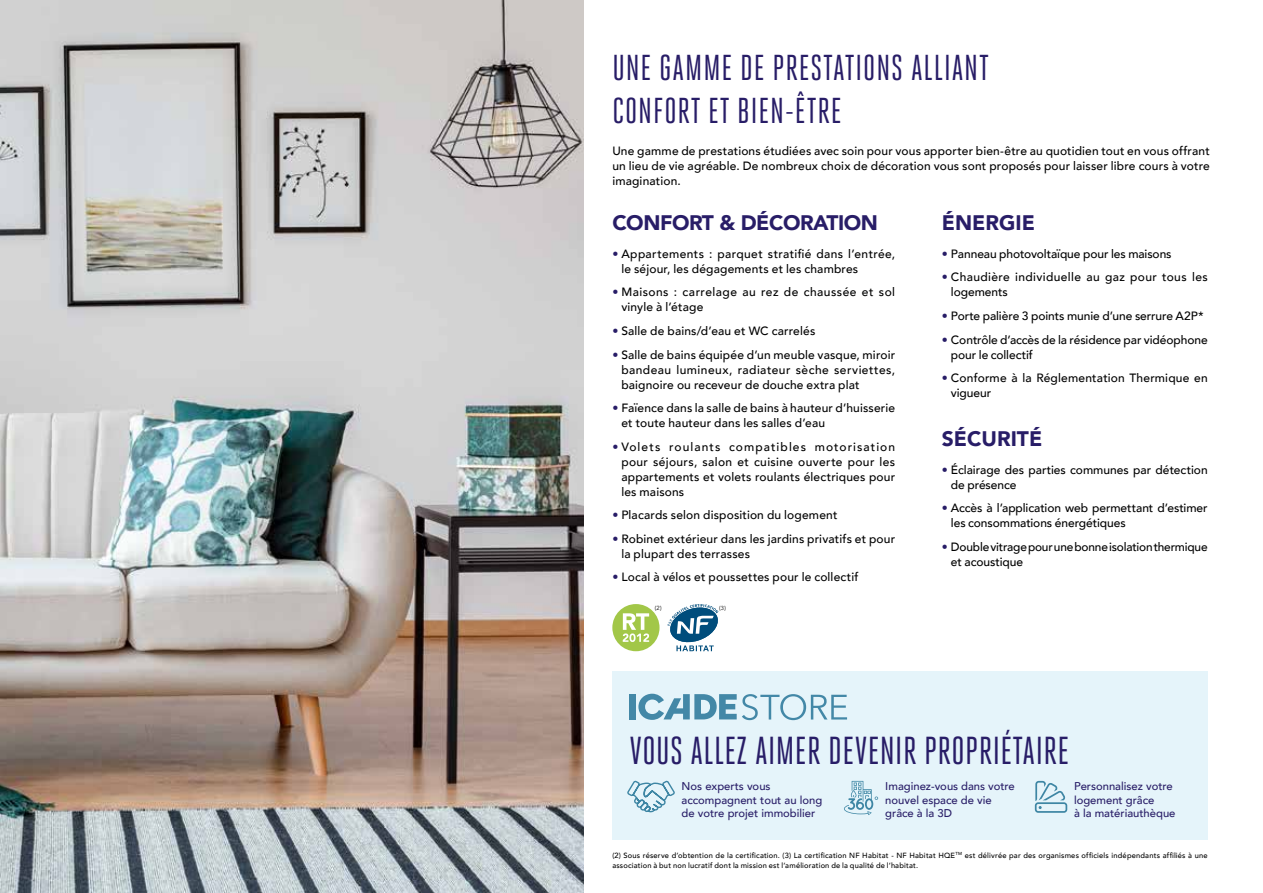
<style>
.page{position:relative;width:1263px;height:893px;background:#fff}
.page>*{position:absolute;margin:0;border:0;box-sizing:border-box;transform-origin:0 0}
.t1{font:39px "Heroic Condensed";letter-spacing:.01em;color:#281d67}
.t2{font:36px/43.2px "Heroic Condensed";letter-spacing:.025em;color:#281d67}
.t3{font:900 21px "Avenir";letter-spacing:-.02em;color:#281d67}
.t4{font:900 21px "Avenir";color:#281d67}
.t5{font:500 12px/15px "Avenir";letter-spacing:.01em;color:#000}
.t6{font:500 12px/15px "Avenir";letter-spacing:-.015em;color:#000}
.t7{font:500 12px/15px "Avenir";letter-spacing:.04em;color:#000}
.t8{font:500 12px/15px "Avenir";letter-spacing:.03em;color:#000}
.t9{font:500 11.25px/13.5px "Avenir";color:#281d67}
.t10{font:500 7.5px/10.5px "Avenir";letter-spacing:.025em;color:#000}
.t11{font:5.85px "Avenir";color:#000}
.s1{color:#281d67}
</style>
<div class="page">
<img style="left:0;top:0;width:583px;height:893px">
<svg style="left:667px;top:604px;width:51px;height:47px"></svg>
<div style="left:612px;top:604px;width:47px;height:47px;background:#a2c748;border-radius:50%"></div>
<svg style="left:623px;top:613px;width:26px;height:29px"></svg>
<div style="left:612px;top:671px;width:596px;height:169px;background:#e5f4fa"></div>
<svg style="left:627px;top:780px;width:48px;height:33px"></svg>
<svg style="left:1035px;top:781px;width:32px;height:32px"></svg>
<div style="left:629px;top:694px;width:7px;height:25px;background:#4388a7"></div>
<svg style="left:638px;top:694px;width:209px;height:26px"></svg>
<svg style="left:844px;top:781px;width:34px;height:34px"></svg>
<h2 class="t2" style="left:612px;top:46px;width:378px">UNE GAMME DE PRESTATIONS ALLIANT<br>CONFORT ET BIEN-ÊTRE</h2>
<p class="t5" style="left:612px;top:143px;width:599px;text-align:justify">Une gamme de prestations étudiées avec soin pour vous apporter bien-être au quotidien tout en vous offrant un lieu de vie agréable. De nombreux choix de décoration vous sont proposés pour laisser libre cours à votre imagination.</p>
<h3 class="t4" style="left:942px;top:205px;width:94px">ÉNERGIE</h3>
<p class="t5" style="left:942px;top:246px;width:231px"><span class="s1">•</span> Panneau photovoltaïque pour les maisons</p>
<p class="t8" style="left:951px;top:269px;width:258px;text-indent:-9px"><span class="s1">•</span> Chaudière individuelle au gaz pour tous les logements</p>
<p class="t5" style="left:942px;top:308px;width:263px"><span class="s1">•</span> Porte palière 3 points munie d’une serrure A2P*</p>
<p class="t5" style="left:951px;top:331px;width:258px;text-indent:-9px"><span class="s1">•</span> Contrôle d’accès de la résidence par vidéophone pour le collectif</p>
<p class="t5" style="left:951px;top:370px;width:258px;text-indent:-9px"><span class="s1">•</span> Conforme à la Réglementation Thermique en vigueur</p>
<h3 class="t4" style="left:942px;top:421px;width:102px">SÉCURITÉ</h3>
<p class="t5" style="left:951px;top:461px;width:258px;text-indent:-9px"><span class="s1">•</span> Éclairage des parties communes par détection de présence</p>
<p class="t5" style="left:951px;top:500px;width:258px;text-indent:-9px"><span class="s1">•</span> Accès à l’application web permettant d’estimer les consommations énergétiques</p>
<p class="t6" style="left:951px;top:538px;width:258px;text-indent:-9px"><span class="s1">•</span> Double vitrage pour une bonne isolation thermique et acoustique</p>
<h3 class="t3" style="left:612px;top:205px;width:267px">CONFORT &amp; DÉCORATION</h3>
<p class="t5" style="left:621px;top:246px;width:275px;text-indent:-9px"><span class="s1">•</span> Appartements : parquet stratifié dans l’entrée, le séjour, les dégagements et les chambres</p>
<p class="t7" style="left:621px;top:284px;width:275px;text-indent:-9px"><span class="s1">•</span> Maisons : carrelage au rez de chaussée et sol vinyle à l’étage</p>
<p class="t5" style="left:612px;top:323px;width:204px"><span class="s1">•</span> Salle de bains/d’eau et WC carrelés</p>
<p class="t5" style="left:621px;top:346px;width:275px;text-align:justify;text-indent:-9px"><span class="s1">•</span> Salle de bains équipée d’un meuble vasque, miroir bandeau lumineux, radiateur sèche serviettes, baignoire ou receveur de douche extra plat</p>
<p class="t5" style="left:621px;top:400px;width:275px;text-indent:-9px"><span class="s1">•</span> Faïence dans la salle de bains à hauteur d’huisserie et toute hauteur dans les salles d’eau</p>
<p class="t5" style="left:621px;top:438px;width:275px;text-align:justify;text-indent:-9px"><span class="s1">•</span> Volets roulants compatibles motorisation pour séjours, salon et cuisine ouverte pour les appartements et volets roulants électriques pour les maisons</p>
<p class="t5" style="left:612px;top:507px;width:227px"><span class="s1">•</span> Placards selon disposition du logement</p>
<p class="t5" style="left:621px;top:530px;width:275px;text-indent:-9px"><span class="s1">•</span> Robinet extérieur dans les jardins privatifs et pour la plupart des terrasses</p>
<p class="t5" style="left:612px;top:569px;width:248px"><span class="s1">•</span> Local à vélos et poussettes pour le collectif</p>
<p class="t11" style="left:655px;top:604px;width:8px">(2)</p>
<p class="t11" style="left:719px;top:604px;width:8px">(3)</p>
<h1 class="t1" style="left:629px;top:729px;width:441px">VOUS ALLEZ AIMER DEVENIR PROPRIÉTAIRE</h1>
<p class="t9" style="left:885px;top:779px;width:131px">Imaginez-vous dans votre nouvel espace de vie grâce à la 3D</p>
<p class="t9" style="left:682px;top:779px;width:142px">Nos experts vous accompagnent tout au long de votre projet immobilier</p>
<p class="t9" style="left:1074px;top:779px;width:103px">Personnalisez votre logement grâce<br>à la matériauthèque</p>
<p class="t10" style="left:612px;top:850px;width:597px">(2) Sous réserve d’obtention de la certification. (3) La certification NF Habitat - NF Habitat HQE<sup>TM</sup> est délivrée par des organismes officiels indépendants affiliés à une association à but non lucratif dont la mission est l’amélioration de la qualité de l’habitat.</p>
</div>
